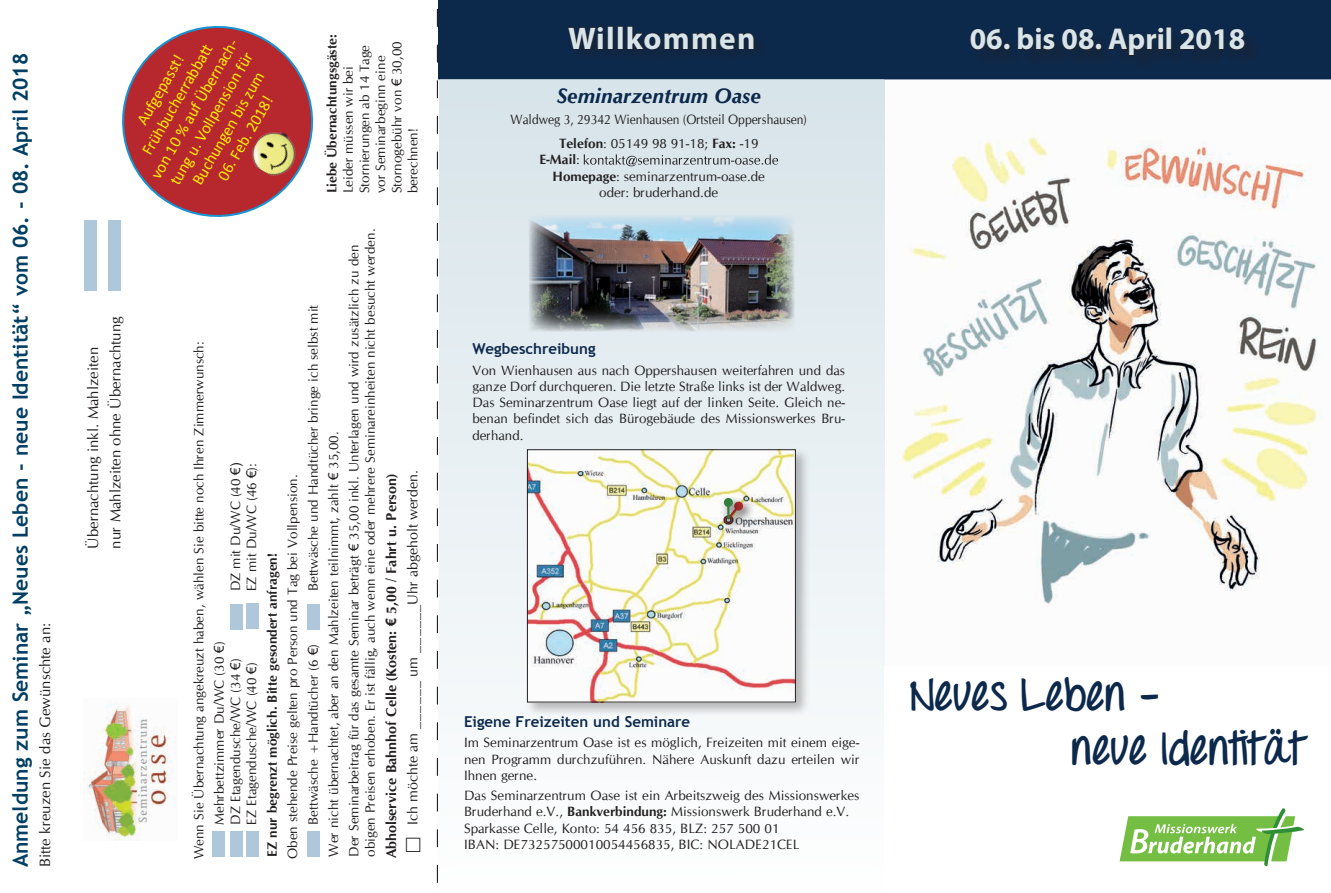
<style>
.page{position:relative;width:1331px;height:893px;background:#fff}
.page>*{position:absolute;margin:0;border:0;box-sizing:border-box;transform-origin:0 0}
.t1{font:700 45px/54px "Throw My Hands Upinthe Air";color:#0c294c}
.t2{font:700 31.35px "Myriad Pro";letter-spacing:.04em;color:#d7e4ea}
.t3{font:700 30.3px "Myriad Pro";color:#d7e4ea}
.t4{font:700 21px "Trebuchet MS";color:#003f63}
.t5{font:italic 700 21px "Cg Omega";color:#0c294c}
.t6{font:16.35px/19.5px "Calibri";color:#fff101;text-align:center}
.t7{font:15px/22.2px "Cg Omega";color:#231f20}
.t8{font:700 15px "Trebuchet MS";color:#0c294c}
.t9{font:700 14.25px/21.3px "Cg Omega";color:#231f20}
.t10{font:13.5px/16.2px "Cg Omega";color:#231f20}
.t11{font:700 13.5px/20.4px "Cg Omega";color:#231f20}
.t12{font:13.5px/24.8px "Cg Omega";color:#231f20;text-align:center;scale:.9 1}
.s1{font-family:"Arial"}
.s2{font-weight:400}
.s3{font-family:"Arial";font-weight:400}
.s4{font-weight:700}
</style>
<div class="page">
<svg style="left:438px;top:79px;width:447px;height:617px;background:#e3ecf0"></svg>
<img style="left:885px;top:79px;width:446px;height:527px">
<div style="left:884px;top:666px;width:447px;height:227px;background:#fff"></div>
<div style="left:525px;top:447px;width:285px;height:270px;background:#231f20;opacity:.3"></div>
<img style="left:529px;top:451px;width:265px;height:249px">
<div style="left:527px;top:449px;width:269px;height:253px;border:1px solid #231f20"></div>
<div style="left:724px;top:498px;width:31px;height:33px;background:#231f20;opacity:.75"></div>
<div style="left:720px;top:494px;width:25px;height:37px;background:#231f20;opacity:.75"></div>
<svg style="left:723px;top:497px;width:21px;height:25px"></svg>
<img style="left:529px;top:215px;width:265px;height:116px">
<svg style="left:584px;top:154px;width:194px;height:12px;background:#b6bfc4"></svg>
<div style="left:438px;top:0;width:893px;height:79px;background:#0c294c"></div>
<div style="left:567px;top:24px;width:201px;height:40px;background:#0d2848"></div>
<svg style="left:568px;top:26px;width:36px;height:23px"></svg>
<div style="left:608px;top:27px;width:5px;height:22px;border:1px solid #231f20"></div>
<div style="left:618px;top:27px;width:5px;height:22px;border:1px solid #231f20"></div>
<svg style="left:627px;top:26px;width:127px;height:24px"></svg>
<div style="left:972px;top:30px;width:291px;height:44px;background:#0d2849"></div>
<svg style="left:970px;top:29px;width:40px;height:21px"></svg>
<svg style="left:1017px;top:27px;width:38px;height:23px"></svg>
<svg style="left:1062px;top:29px;width:39px;height:21px"></svg>
<svg style="left:1108px;top:27px;width:56px;height:29px"></svg>
<div style="left:1167px;top:28px;width:4px;height:21px;border:1px solid #231f20"></div>
<svg style="left:1180px;top:29px;width:65px;height:21px"></svg>
<svg style="left:1119px;top:808px;width:185px;height:59px"></svg>
<div style="left:439px;top:79px;width:445px;height:9px;background:#d7e4ea;border:2px solid #d7e4ea"></div>
<div style="left:108px;top:221px;width:13px;height:70px;background:#afc7da"></div>
<div style="left:84px;top:221px;width:12px;height:70px;background:#afc7da"></div>
<div style="left:212px;top:831px;width:13px;height:26px;background:#afc7da"></div>
<div style="left:230px;top:831px;width:13px;height:26px;background:#afc7da"></div>
<div style="left:307px;top:831px;width:13px;height:26px;background:#afc7da"></div>
<div style="left:230px;top:604px;width:13px;height:25px;background:#afc7da"></div>
<div style="left:307px;top:604px;width:13px;height:25px;background:#afc7da"></div>
<img style="left:84px;top:702px;width:92px;height:138px">
<svg style="left:437px;top:9px;width:1px;height:874px"></svg>
<svg style="left:108px;top:26px;width:206px;height:195px"></svg>
<img style="left:246px;top:123px;width:58px;height:59px">
<div style="left:247px;top:831px;width:12px;height:25px;background:#afc7da"></div>
<div style="left:247px;top:603px;width:12px;height:26px;background:#afc7da"></div>
<h3 class="t4" style="left:7px;top:867px;width:816px;rotate:-90deg">Anmeldung zum Seminar „Neues Leben - neue Identität“ vom 06. - 08. April 2018</h3>
<p class="t7" style="left:34px;top:867px;width:246px;rotate:-90deg">Bitte kreuzen Sie das Gewünschte an:</p>
<p class="t6" style="left:112px;top:153px;width:163px;rotate:-60deg">Aufgepasst!<br>Frühbucherrabbatt<br>von 10 % auf Übernach&shy;tung u. Vollpension für<br>Buchungen bis zum</p>
<p class="t6" style="left:213px;top:174px;width:96px;rotate:-60deg">06. Feb. 2018!</p>
<p class="t11" style="left:322px;top:193px;width:161px;rotate:-90deg">Liebe Übernachtungsgäste:</p>
<p class="t10" style="left:340px;top:193px;width:154px;rotate:-90deg">Leider müssen wir bei<br>Stornierungen ab 14 Tage vor Seminarbeginn eine<br>Stornogebühr von <span class="s1">€</span> 30,00 berechnen!</p>
<p class="t7" style="left:82px;top:549px;width:234px;rotate:-90deg">Übernachtung inkl. Mahlzeiten<br>nur Mahlzeiten ohne Übernachtung</p>
<p class="t10" style="left:362px;top:857px;width:630px;rotate:-90deg">obigen Preisen erhoben. Er ist fällig, auch wenn eine oder mehrere Seminareinheiten nicht besucht werden.</p>
<p class="t10" style="left:303px;top:857px;width:614px;line-height:20.4px;text-indent:265px;rotate:-90deg">Bettwäsche und Handtücher bringe ich selbst mit<br>Wer nicht übernachtet, aber an den Mahlzeiten teilnimmt, zahlt <span class="s1">€</span> 35,00.<br>Der Seminarbeitrag für das gesamte Seminar beträgt <span class="s1">€</span> 35,00 inkl. Unterlagen und wird zusätzlich zu den</p>
<p class="t10" style="left:189px;top:825px;width:485px;line-height:20.4px;text-indent:-34px;rotate:-90deg">Wenn Sie Übernachtung angekreuzt haben, wählen Sie bitte noch Ihren Zimmerwunsch:<br>Mehrbettzimmer Du/WC (30 <span class="s1">€</span>)</p>
<p class="t10" style="left:228px;top:591px;width:130px;rotate:-90deg">DZ mit Du/WC (40 <span class="s1">€)</span></p>
<p class="t11" style="left:242px;top:857px;width:395px;text-indent:265px;rotate:-90deg"><span class="s2">EZ mit Du/WC (46</span> <span class="s3">€</span><span class="s2">):<br></span>EZ nur begrenzt möglich. Bitte gesondert anfragen!</p>
<p class="t10" style="left:283px;top:825px;width:352px;line-height:20.4px;text-indent:-34px;rotate:-90deg">Oben stehende Preise gelten pro Person und Tag bei Vollpension.<br>Bettwäsche +Handtücher (6 <span class="s1">€</span>)</p>
<p class="t9" style="left:381px;top:825px;width:356px;text-indent:-34px;rotate:-90deg">Abholservice Bahnhof Celle (Kosten: <span class="s1">€</span> 5,00 / Fahrt u. Person)<br><span class="s2">Ich möchte am ______ um ______Uhr abgeholt werden.</span></p>
<p class="t10" style="left:228px;top:825px;width:168px;rotate:-90deg">DZ Etagendusche/WC (34 <span class="s1">€</span>)</p>
<p class="t10" style="left:244px;top:825px;width:164px;rotate:-90deg">EZ Etagendusche/WC (40 <span class="s1">€</span>)</p>
<h2 class="t2" style="left:568px;top:18px;width:189px">Willkommen</h2>
<h3 class="t3" style="left:970px;top:19px;width:277px">06. bis 08. April 2018</h3>
<h3 class="t5" style="left:557px;top:84px;width:206px">Seminarzentrum Oase</h3>
<p class="t12" style="left:511px;top:107px;width:331px">Waldweg 3, 29342 Wienhausen (Ortsteil Oppershausen)<br><span class="s4">Telefon</span>: 05149 98 91-18; <span class="s4">Fax:</span> -19</p>
<p class="t11" style="left:539px;top:150px;width:42px">E-Mail<span class="s2">:</span></p>
<p class="t10" style="left:552px;top:168px;width:214px"><span class="s4">Homepage</span>: seminarzentrum-oase.de</p>
<p class="t10" style="left:599px;top:184px;width:121px">oder: bruderhand.de</p>
<p class="t8" style="left:472px;top:340px;width:125px">Wegbeschreibung</p>
<p class="t10" style="left:472px;top:362px;width:374px;text-align:justify">Von Wienhausen aus nach Oppershausen weiterfahren und das ganze Dorf durchqueren. Die letzte Straße links ist der Waldweg.<br>Das Seminarzentrum Oase liegt auf der linken Seite. Gleich ne&shy;benan befindet sich das Bürogebäude des Missionswerkes Bru&shy;derhand.</p>
<p class="t8" style="left:464px;top:712px;width:228px">Eigene Freizeiten und Seminare</p>
<p class="t10" style="left:464px;top:735px;width:397px;text-align:justify">Im Seminarzentrum Oase ist es möglich, Freizeiten mit einem eige&shy;nen Programm durchzuführen. Nähere Auskunft dazu erteilen wir Ihnen gerne.</p>
<p class="t10" style="left:464px;top:788px;width:397px">Das Seminarzentrum Oase ist ein Arbeitszweig des Missionswerkes Bruderhand e.V., <span class="s4">Bankverbindung:</span> Missionswerk Bruderhand e.V.<br>Sparkasse Celle, Konto: 54 456 835, BLZ: 257 500 01<br>IBAN: DE73257500010054456835, BIC: NOLADE21CEL</p>
<h1 class="t1" style="left:1071px;top:671px;width:236px;text-indent:-161px">Neues Leben -<br>neue Identität</h1>
</div>
